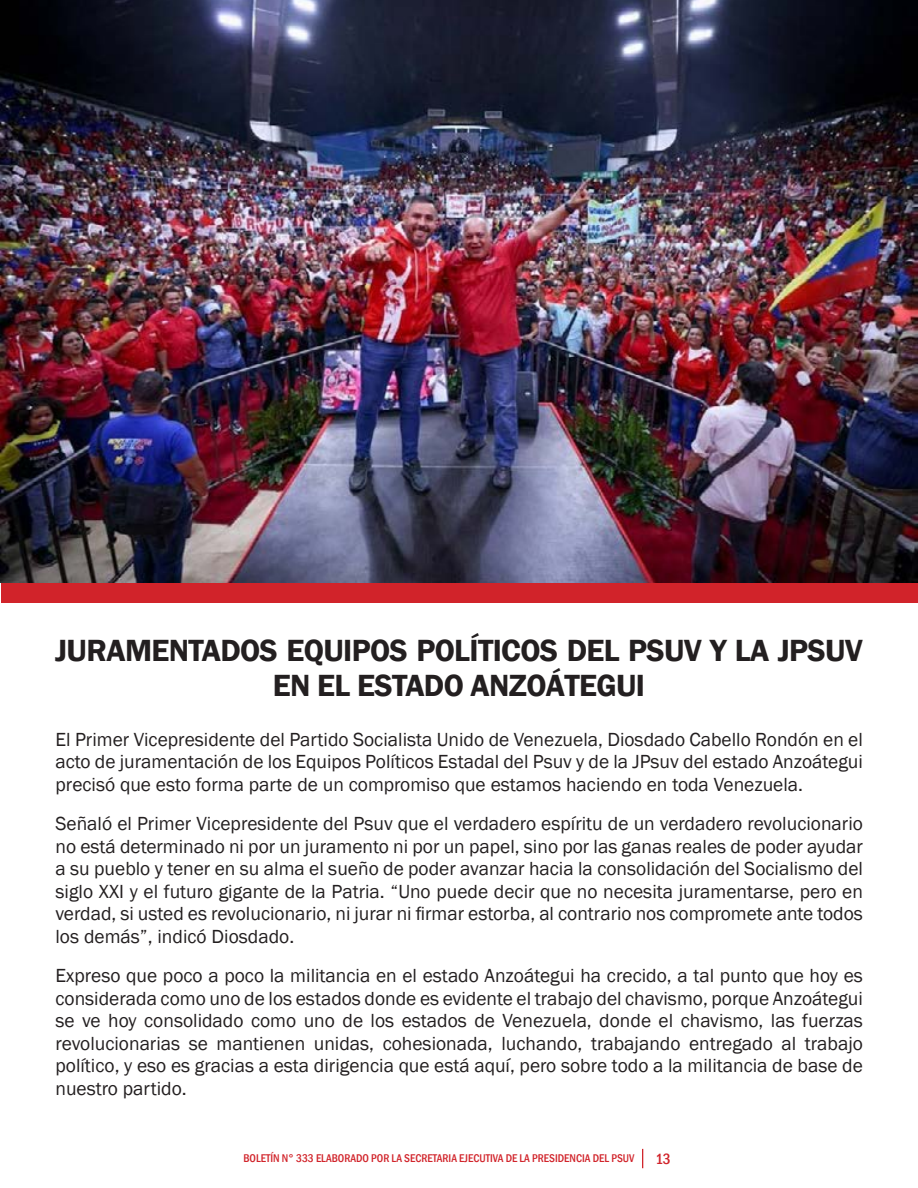
<style>
.page{position:relative;width:918px;height:1188px;background:#fff}
.page>*{position:absolute;margin:0;border:0;box-sizing:border-box;transform-origin:0 0}
.Estilo_de_párrafo_1{font:600 31.5px/34.5px "Franklin Gothic";letter-spacing:-.02em;color:#231f20;text-align:center}
.Estilo_de_párrafo_1-2{font:19.5px/22.5px "Franklin Gothic";color:#231f20;text-align:justify}
.t1{font:500 condensed 15.3px "Franklin Gothic";color:#d1232a}
.t2{font:500 condensed 11.55px "Franklin Gothic";color:#d1232a}
</style>
<div class="page">
<svg style="left:642px;top:1149px;width:1px;height:19px"></svg>
<img style="left:0;top:0;width:918px;height:583px">
<div style="left:1px;top:583px;width:917px;height:20px;background:#d1232a"></div>
<p class="Estilo_de_párrafo_1" style="left:55px;top:634px;width:809px">JURAMENTADOS EQUIPOS POLÍTICOS DEL PSUV Y LA JPSUV<br>EN EL ESTADO ANZOÁTEGUI</p>
<p class="Estilo_de_párrafo_1-2" style="left:55px;top:729px;width:809px">El Primer Vicepresidente del Partido Socialista Unido de Venezuela, Diosdado Cabello Rondón en el acto de juramentación de los Equipos Políticos Estadal del Psuv y de la JPsuv del estado Anzoátegui precisó que esto forma parte de un compromiso que estamos haciendo en toda Venezuela.</p>
<p class="Estilo_de_párrafo_1-2" style="left:55px;top:813px;width:809px">Señaló el Primer Vicepresidente del Psuv que el verdadero espíritu de un verdadero revolucionario no está determinado ni por un juramento ni por un papel, sino por las ganas reales de poder ayudar a su pueblo y tener en su alma el sueño de poder avanzar hacia la consolidación del Socialismo del siglo XXI y el futuro gigante de la Patria. “Uno puede decir que no necesita juramentarse, pero en verdad, si usted es revolucionario, ni jurar ni firmar estorba, al contrario nos compromete ante todos los demás”, indicó Diosdado.</p>
<p class="Estilo_de_párrafo_1-2" style="left:55px;top:965px;width:809px">Expreso que poco a poco la militancia en el estado Anzoátegui ha crecido, a tal punto que hoy es considerada como uno de los estados donde es evidente el trabajo del chavismo, porque Anzoátegui se ve hoy consolidado como uno de los estados de Venezuela, donde el chavismo, las fuerzas revolucionarias se mantienen unidas, cohesionada, luchando, trabajando entregado al trabajo político, y eso es gracias a esta dirigencia que está aquí, pero sobre todo a la militancia de base de nuestro partido.</p>
<p class="t2" style="left:243px;top:1150px;width:393px">BOLETÍN N° 333 ELABORADO POR LA SECRETARIA EJECUTIVA DE LA PRESIDENCIA DEL PSUV</p>
<p class="t1" style="left:655px;top:1149px;width:17px">13</p>
</div>
